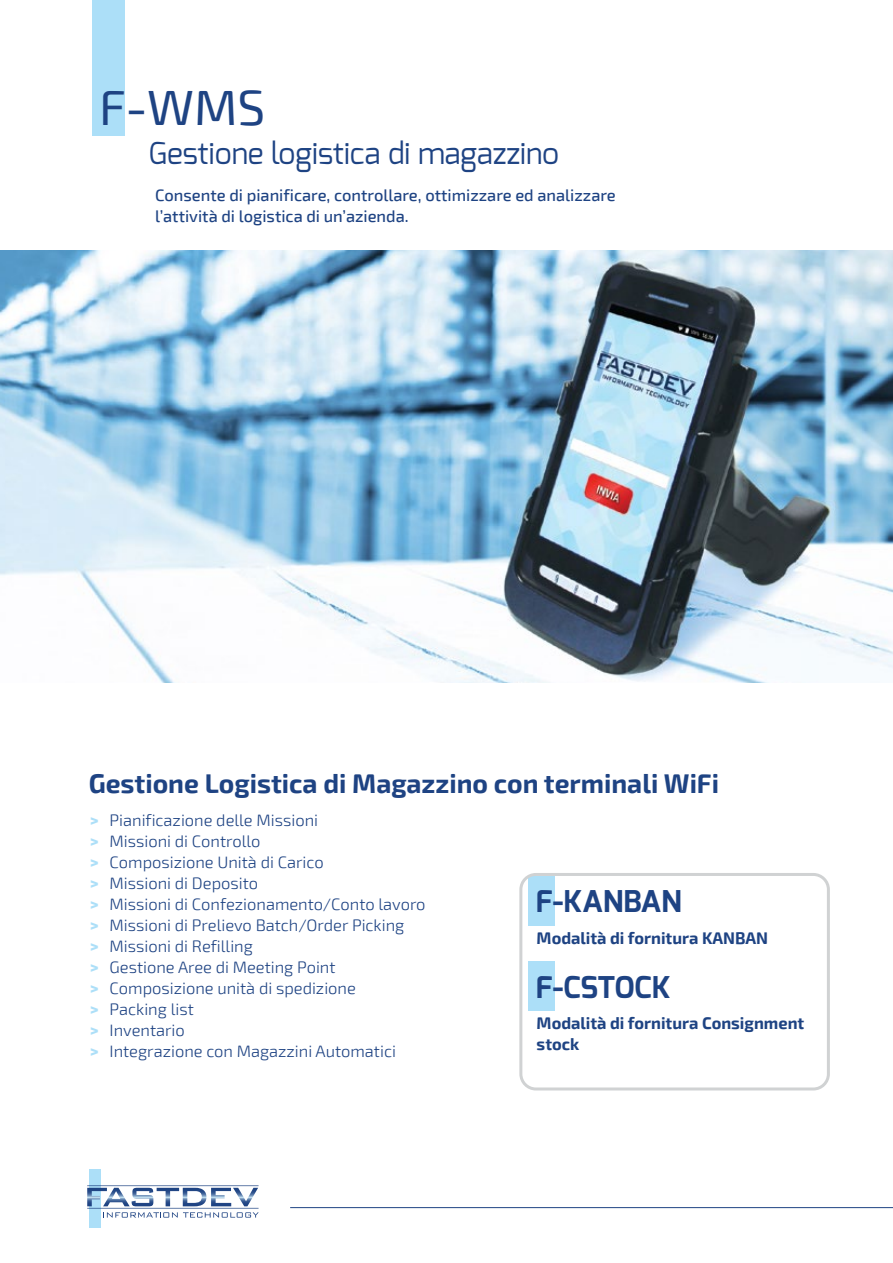
<style>
.page{position:relative;width:893px;height:1263px;background:#fff}
.page>*{position:absolute;margin:0;border:0;box-sizing:border-box;transform-origin:0 0}
.t1{font:49.5px "Exo 2";color:#1e4383}
.t2{font:30px "Exo";color:#1e4383}
.t3{font:700 30px "Exo";color:#1e4383}
.t4{font:700 26.55px "Exo 2";color:#1e4383}
.t5{font:300 16.5px/21px "Exo 2";color:#1e4383}
.t6{font:500 16.5px/21px "Exo 2";color:#1e4383}
.t7{font:700 16.5px/21px "Exo 2";color:#1e4383}
.t8{font:800 16.5px/21px "Exo 2";color:#acdff8;text-align:justify}
</style>
<div class="page">
<img style="left:0;top:250px;width:893px;height:432px">
<div style="left:529px;top:876px;width:26px;height:49px;background:#acdff8"></div>
<div style="left:529px;top:962px;width:26px;height:49px;background:#acdff8"></div>
<div style="left:519px;top:873px;width:311px;height:217px;border:3px solid #d0d2d3;border-radius:15px"></div>
<div style="left:90px;top:1169px;width:11px;height:58px;background:#acdff8"></div>
<svg style="left:87px;top:1188px;width:171px;height:18px"></svg>
<hr style="left:87px;top:1185px;width:172px;height:1px;background:#1e4383">
<hr style="left:87px;top:1208px;width:172px;height:1px;background:#1e4383">
<svg style="left:103px;top:1212px;width:156px;height:5px"></svg>
<hr style="left:290px;top:1207px;width:603px;height:1px;background:#1e4383">
<div style="left:92px;top:0;width:32px;height:136px;background:#acdff8"></div>
<h1 class="t1" style="left:99px;top:78px;width:168px">F-WMS</h1>
<h2 class="t2" style="left:149px;top:133px;width:412px">Gestione logistica di magazzino</h2>
<p class="t6" style="left:155px;top:185px;width:462px">Consente di pianificare, controllare, ottimizzare ed analizzare l’attività di logistica di un’azienda.</p>
<h3 class="t4" style="left:89px;top:768px;width:632px">Gestione Logistica di Magazzino con terminali WiFi</h3>
<p class="t8" style="left:90px;top:810px;width:10px">&gt; &gt; &gt; &gt; &gt; &gt; &gt; &gt; &gt; &gt; &gt; &gt;</p>
<p class="t5" style="left:110px;top:810px;width:318px">Pianificazione delle Missioni<br>Missioni di Controllo<br>Composizione Unità di Carico<br>Missioni di Deposito<br>Missioni di Confezionamento/Conto lavoro<br>Missioni di Prelievo Batch/Order Picking<br>Missioni di Refilling<br>Gestione Aree di Meeting Point<br>Composizione unità di spedizione<br>Packing list<br>Inventario<br>Integrazione con Magazzini Automatici</p>
<h2 class="t3" style="left:536px;top:882px;width:147px">F-KANBAN</h2>
<p class="t7" style="left:537px;top:928px;width:233px">Modalità di fornitura KANBAN</p>
<h2 class="t3" style="left:536px;top:967px;width:136px">F-CSTOCK</h2>
<p class="t7" style="left:537px;top:1013px;width:269px">Modalità di fornitura Consignment stock</p>
</div>
